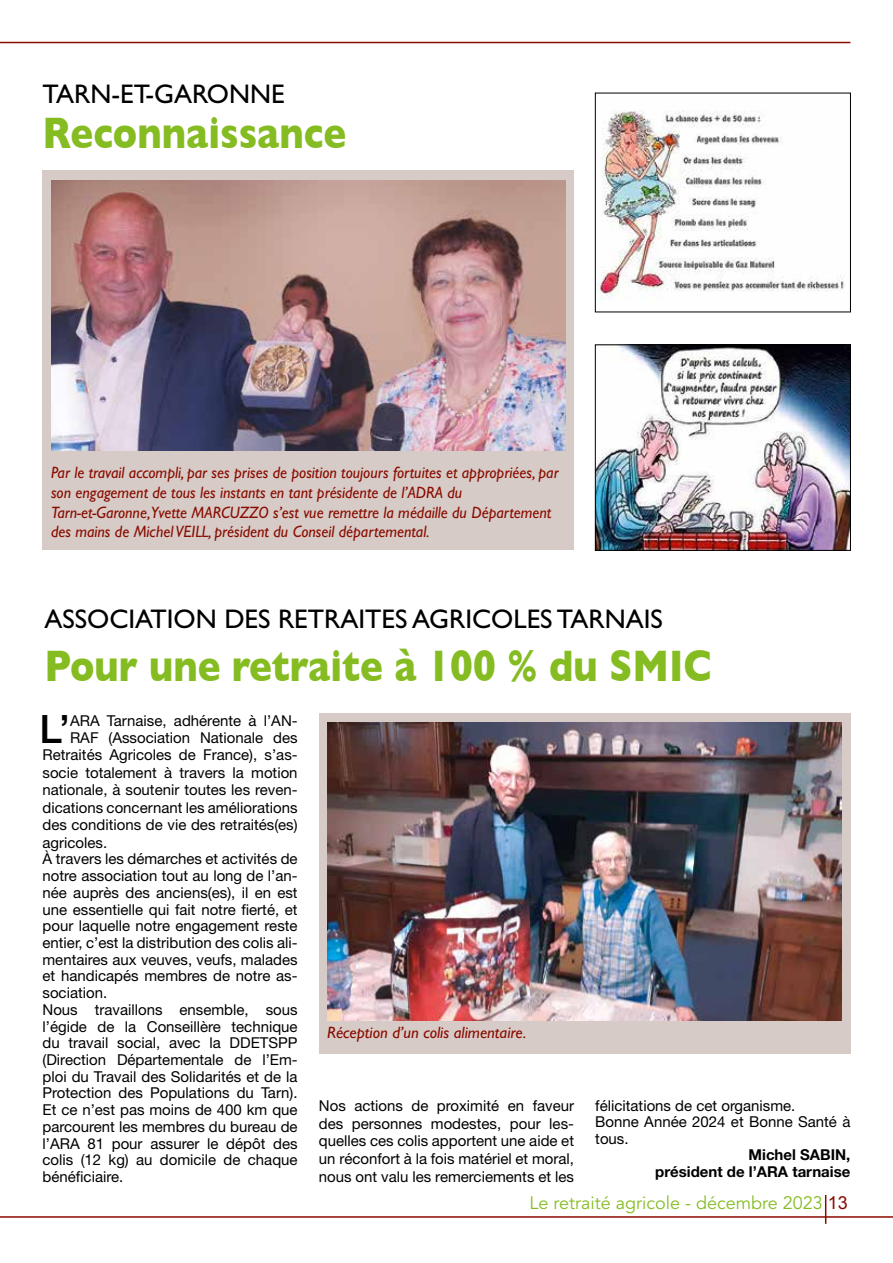
<style>
.page{position:relative;width:893px;height:1263px;background:#fff}
.page>*{position:absolute;margin:0;border:0;box-sizing:border-box;transform-origin:0 0}
.t1{font:700 45px "Gill Sans";color:#85bc22;scale:.85 1}
.t2{font:500 39.15px "Helvetica Neue";color:#000}
.t3{font:27px "Gill Sans";color:#000}
.t4{font:18px "Avenir";color:#85bc22}
.t5{font:italic 16.5px/19.8px "Gill Sans";color:#890c00;scale:.96 1}
.t6{font:italic 16.5px "Gill Sans";color:#890c00}
.t7{font:15px/17.7px "Helvetica Neue";color:#000;text-align:justify}
.t8{font:700 15px/16.5px "Helvetica Neue";color:#000;text-align:right}
.s1{font-family:"Arial";color:#890c00}
</style>
<div class="page">
<hr style="left:0;top:42px;width:850px;height:1px;background:#890c00">
<hr style="left:0;top:1216px;width:893px;height:2px;background:#890c00">
<svg style="left:825px;top:1195px;width:1px;height:29px"></svg>
<div style="left:43px;top:170px;width:531px;height:380px;background:#d7cbc7"></div>
<img style="left:51px;top:181px;width:515px;height:270px">
<div style="left:319px;top:714px;width:531px;height:340px;background:#d7cbc7"></div>
<img style="left:327px;top:722px;width:515px;height:298px">
<img style="left:597px;top:110px;width:247px;height:190px">
<div style="left:595px;top:93px;width:256px;height:219px;border:1px solid #000"></div>
<img style="left:597px;top:346px;width:252px;height:203px">
<div style="left:595px;top:344px;width:256px;height:207px;border:1px solid #000"></div>
<h3 class="t3" style="left:43px;top:79px;width:244px">TARN-ET-GARONNE</h3>
<h1 class="t1" style="left:43px;top:107px;width:359px">Reconnaissance</h1>
<p class="t5" style="left:51px;top:463px;width:530px">Par le travail accompli, par ses prises de position toujours fortuites et appropriées, par son engagement de tous les instants en tant présidente de l’ADRA du Tarn-et-Garonne,Yvette MARCUZZO s’est vue remettre la médaille du Département des mains de Michel VEILL, président du Conseil départemental.</p>
<h3 class="t3" style="left:44px;top:604px;width:620px">ASSOCIATION DES RETRAITES AGRICOLES TARNAIS</h3>
<h1 class="t1" style="left:44px;top:639px;width:787px">Pour une retraite à 100 % du SMIC</h1>
<h2 class="t2" style="left:40px;top:706px;width:32px">L’</h2>
<p class="t7" style="left:70px;top:711px;width:229px">ARA Tarnaise, adhérente à l’AN-</p>
<p class="t7" style="left:70px;top:728px;width:229px">RAF (Association Nationale des</p>
<p class="t7" style="left:43px;top:746px;width:257px">Retraités Agricoles de France), s’as-</p>
<p class="t7" style="left:43px;top:763px;width:257px">socie totalement à travers la motion</p>
<p class="t7" style="left:43px;top:781px;width:257px">nationale, à soutenir toutes les reven-</p>
<p class="t7" style="left:43px;top:798px;width:257px">dications concernant les améliorations</p>
<p class="t7" style="left:43px;top:816px;width:257px">des conditions de vie des retraités(es)</p>
<p class="t7" style="left:43px;top:833px;width:66px">agricoles.</p>
<p class="t7" style="left:43px;top:850px;width:257px">À travers les démarches et activités de</p>
<p class="t7" style="left:43px;top:867px;width:257px">notre association tout au long de l’an-</p>
<p class="t7" style="left:43px;top:883px;width:257px">née auprès des anciens(es), il en est</p>
<p class="t7" style="left:43px;top:900px;width:257px">une essentielle qui fait notre fierté, et</p>
<p class="t7" style="left:43px;top:917px;width:257px">pour laquelle notre engagement reste</p>
<p class="t7" style="left:43px;top:934px;width:257px">entier, c’est la distribution des colis ali-</p>
<p class="t7" style="left:43px;top:950px;width:257px">mentaires aux veuves, veufs, malades</p>
<p class="t7" style="left:43px;top:967px;width:257px">et handicapés membres de notre as-</p>
<p class="t7" style="left:43px;top:984px;width:66px">sociation.</p>
<p class="t7" style="left:43px;top:1000px;width:257px">Nous travaillons ensemble, sous</p>
<p class="t7" style="left:43px;top:1017px;width:257px">l’égide de la Conseillère technique</p>
<p class="t7" style="left:43px;top:1034px;width:257px">du travail social, avec la DDETSPP</p>
<p class="t7" style="left:43px;top:1050px;width:257px">(Direction Départementale de l’Em-</p>
<p class="t7" style="left:43px;top:1067px;width:257px">ploi du Travail des Solidarités et de la</p>
<p class="t7" style="left:43px;top:1084px;width:257px">Protection des Populations du Tarn).</p>
<p class="t7" style="left:43px;top:1101px;width:257px">Et ce n’est pas moins de 400 km que</p>
<p class="t7" style="left:43px;top:1117px;width:257px">parcourent les membres du bureau de</p>
<p class="t7" style="left:43px;top:1134px;width:257px">l’ARA 81 pour assurer le dépôt des</p>
<p class="t7" style="left:43px;top:1151px;width:257px">colis (12 kg) au domicile de chaque</p>
<p class="t7" style="left:43px;top:1167px;width:82px">bénéficiaire.</p>
<p class="t6" style="left:327px;top:1023px;width:201px">Réception d’un colis alimentaire.</p>
<p class="t7" style="left:319px;top:1096px;width:257px">Nos actions de proximité en faveur des personnes modestes, pour les&shy;quelles ces colis apportent une aide et un réconfort à la fois matériel et moral, nous ont valu les remerciements et les</p>
<p class="t7" style="left:595px;top:1097px;width:257px;line-height:16.5px;text-align:left">félicitations de cet organisme.<br>Bonne Année 2024 et Bonne Santé à tous.</p>
<p class="t8" style="left:655px;top:1146px;width:197px">Michel SABIN,<br>président de l’ARA tarnaise</p>
<p class="t4" style="left:529px;top:1192px;width:320px">Le retraité agricole - décembre 2023 <span class="s1">13</span></p>
</div>
